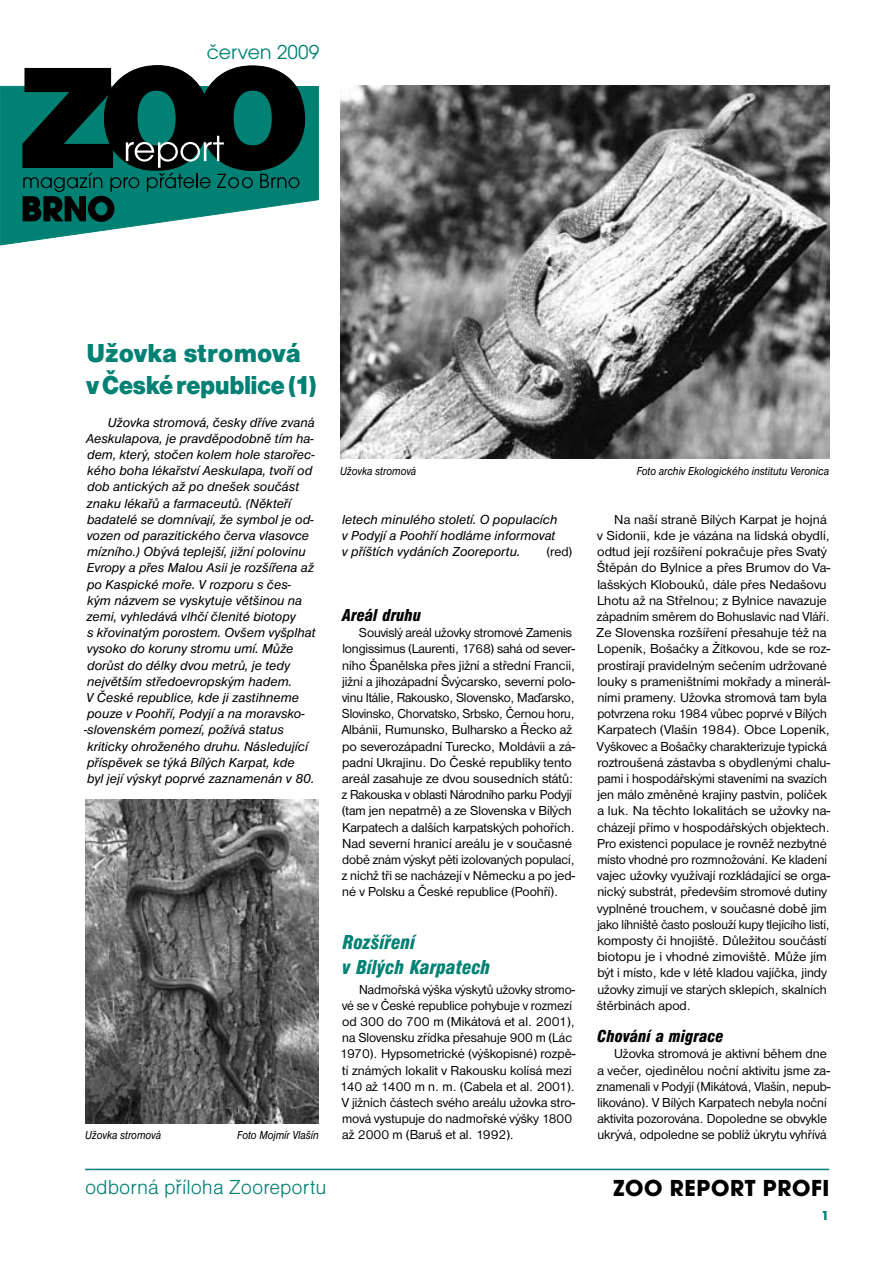
<style>
.page{position:relative;width:893px;height:1263px;background:#fff}
.page>*{position:absolute;margin:0;border:0;box-sizing:border-box;transform-origin:0 0}
.t1{font:27px/32.4px "Nimbus Sans DOT Blac";letter-spacing:-.01em;color:#008174;scale:.95 1}
.t2{font:700 24px "Avant Gar Got Itc TOT";letter-spacing:.025em;color:#000}
.t3{font:21px/25.2px "Nimbus Sans DOT Blac Cond Ital";letter-spacing:.015em;color:#008174}
.t4{font:21px "Nimbus Sans DOT Ligh";color:#008174}
.t5{font:21px "Avant Gar Got Itc TOT Boo";color:#008174}
.t6{font:18px "Nimbus Sans DOT Blac Cond Ital";letter-spacing:.015em;color:#000}
.t7{font:13.5px/16.2px "Nimbus Sans DOT";color:#000}
.t8{font:italic 13.5px/16.2px "Nimbus Sans DOT";color:#000}
.t9{font:700 13.5px "Futura TOT";color:#008174}
.t10{font:italic 12px "Nimbus Sans DOT";color:#000;scale:.87 1}
</style>
<div class="page">
<svg style="left:0;top:86px;width:319px;height:159px"></svg>
<svg style="left:23px;top:65px;width:292px;height:157px;background:#174d47"></svg>
<img style="left:340px;top:85px;width:489px;height:374px">
<img style="left:85px;top:799px;width:234px;height:324px">
<hr style="left:85px;top:1169px;width:744px;height:1px;background:#008174">
<h3 class="t5" style="left:207px;top:40px;width:114px">červen 2009</h3>
<h1 class="t1" style="left:86px;top:337px;width:244px">Užovka stromová vČeskérepublice (1)</h1>
<p class="t8" style="left:84px;top:414px;width:233px;text-indent:24px">Užovka stromová, česky dříve zvaná Aeskulapova, je pravděpodobně tím ha&shy;dem, který, stočen kolem hole starořec&shy;kého boha lékařství Aeskulapa, tvoří od dob antických až po dnešek součást znaku lékařů a farmaceutů. (Někteří badatelé se domnívají, že symbol je od&shy;vozen od parazitického červa vlasovce mízního.) Obývá teplejší, jižní polovinu Evropy a přes Malou Asii je rozšířena až po Kaspické moře. V rozporu s čes-<br>kým názvem se vyskytuje většinou na zemi, vyhledává vlhčí členité biotopy<br>s křovinatým porostem. Ovšem vyšplhat vysoko do koruny stromu umí. Může dorůst do délky dvou metrů, je tedy největším středoevropským hadem.<br>V České republice, kde ji zastihneme pouze v Poohří, Podyjí a na moravsko--slovenském pomezí, požívá status kriticky ohroženého druhu. Následující příspěvek se týká Bílých Karpat, kde<br>byl její výskyt poprvé zaznamenán v 80.</p>
<p class="t10" style="left:340px;top:464px;width:89px">Užovka stromová</p>
<p class="t10" style="left:637px;top:464px;width:223px">Foto archiv Ekologického institutu Veronica</p>
<p class="t8" style="left:342px;top:511px;width:217px">letech minulého století. O populacích v Podyjí a Poohří hodláme informovat v příštích vydáních Zooreportu.</p>
<p class="t7" style="left:597px;top:511px;width:235px;text-indent:18px">Na naší straně Bílých Karpat je hojná v Sidonii, kde je vázána na lidská obydlí, odtud její rozšíření pokračuje přes Svatý Štěpán do Bylnice a přes Brumov do Va&shy;lašských Klobouků, dále přes Nedašovu Lhotu až na Střelnou; z Bylnice navazuje západním směrem do Bohuslavic nad Vláří.<br>Ze Slovenska rozšíření přesahuje též na Lopeník, Bošačky a Žítkovou, kde se roz&shy;prostírají pravidelným sečením udržované louky s prameništními mokřady a minerál&shy;ními prameny. Užovka stromová tam byla potvrzena roku 1984 vůbec poprvé v Bílých Karpatech (Vlašín 1984). Obce Lopeník, Vyškovec a Bošačky charakterizuje typická roztroušená zástavba s obydlenými chalu&shy;pami i hospodářskými staveními na svazích jen málo změněné krajiny pastvin, políček a luk. Na těchto lokalitách se užovky na&shy;cházejí přímo v hospodářských objektech.<br>Pro existenci populace je rovněž nezbytné místo vhodné pro rozmnožování. Ke kladení vajec užovky využívají rozkládající se orga&shy;nický substrát, především stromové dutiny vyplněné trouchem, v současné době jim jako líhniště často poslouží kupy tlejícího listí, komposty či hnojiště. Důležitou součástí biotopu je i vhodné zimoviště. Může jím být i místo, kde v létě kladou vajíčka, jindy užovky zimují ve starých sklepích, skalních štěrbinách apod.</p>
<h3 class="t6" style="left:597px;top:1026px;width:127px">Chování a migrace</h3>
<p class="t7" style="left:597px;top:1046px;width:235px;text-indent:17px">Užovka stromová je aktivní během dne a večer, ojedinělou noční aktivitu jsme za&shy;znamenali v Podyjí (Mikátová, Vlašín, nepub&shy;likováno). V Bílých Karpatech nebyla noční aktivita pozorována. Dopoledne se obvykle ukrývá, odpoledne se poblíž úkrytu vyhřívá</p>
<p class="t7" style="left:547px;top:544px;width:27px">(red)</p>
<h3 class="t6" style="left:342px;top:605px;width:80px">Areál druhu</h3>
<p class="t7" style="left:342px;top:625px;width:235px;text-indent:17px">Souvislý areál užovky stromové Zamenis longissimus (Laurenti, 1768) sahá od sever&shy;ního Španělska přes jižní a střední Francii, jižní a jihozápadní Švýcarsko, severní polo&shy;vinu Itálie, Rakousko, Slovensko, Maďarsko, Slovinsko, Chorvatsko, Srbsko, Černou horu, Albánii, Rumunsko, Bulharsko a Řecko až po severozápadní Turecko, Moldávii a zá&shy;padní Ukrajinu. Do České republiky tento areál zasahuje ze dvou sousedních států: z Rakouska v oblasti Národního parku Podyjí (tam jen nepatrně) a ze Slovenska v Bílých Karpatech a dalších karpatských pohořích.<br>Nad severní hranicí areálu je v současné době znám výskyt pěti izolovaných populací, z nichž tři se nacházejí v Německu a po jed&shy;né v Polsku a České republice (Poohří).</p>
<h3 class="t3" style="left:342px;top:930px;width:149px">Rozšíření<br>v Bílých Karpatech</h3>
<p class="t7" style="left:340px;top:981px;width:237px;text-indent:19px">Nadmořská výška výskytů užovky stromo&shy;vé se v České republice pohybuje v rozmezí od 300 do 700 m (Mikátová et al. 2001), na Slovensku zřídka přesahuje 900 m (Lác 1970). Hypsometrické (výškopisné) rozpě&shy;tí známých lokalit v Rakousku kolísá mezi 140 až 1400 m n. m. (Cabela et al. 2001).<br>V jižních částech svého areálu užovka stro&shy;mová vystupuje do nadmořské výšky 1800 až 2000 m (Baruš et al. 1992).</p>
<p class="t10" style="left:85px;top:1129px;width:89px">Užovka stromová</p>
<p class="t10" style="left:237px;top:1129px;width:95px">Foto Mojmír Vlašín</p>
<h3 class="t4" style="left:85px;top:1175px;width:243px">odborná příloha Zooreportu</h3>
<h2 class="t2" style="left:614px;top:1173px;width:217px">ZOO REPORT PROFI</h2>
<p class="t9" style="left:821px;top:1207px;width:10px">1</p>
</div>
